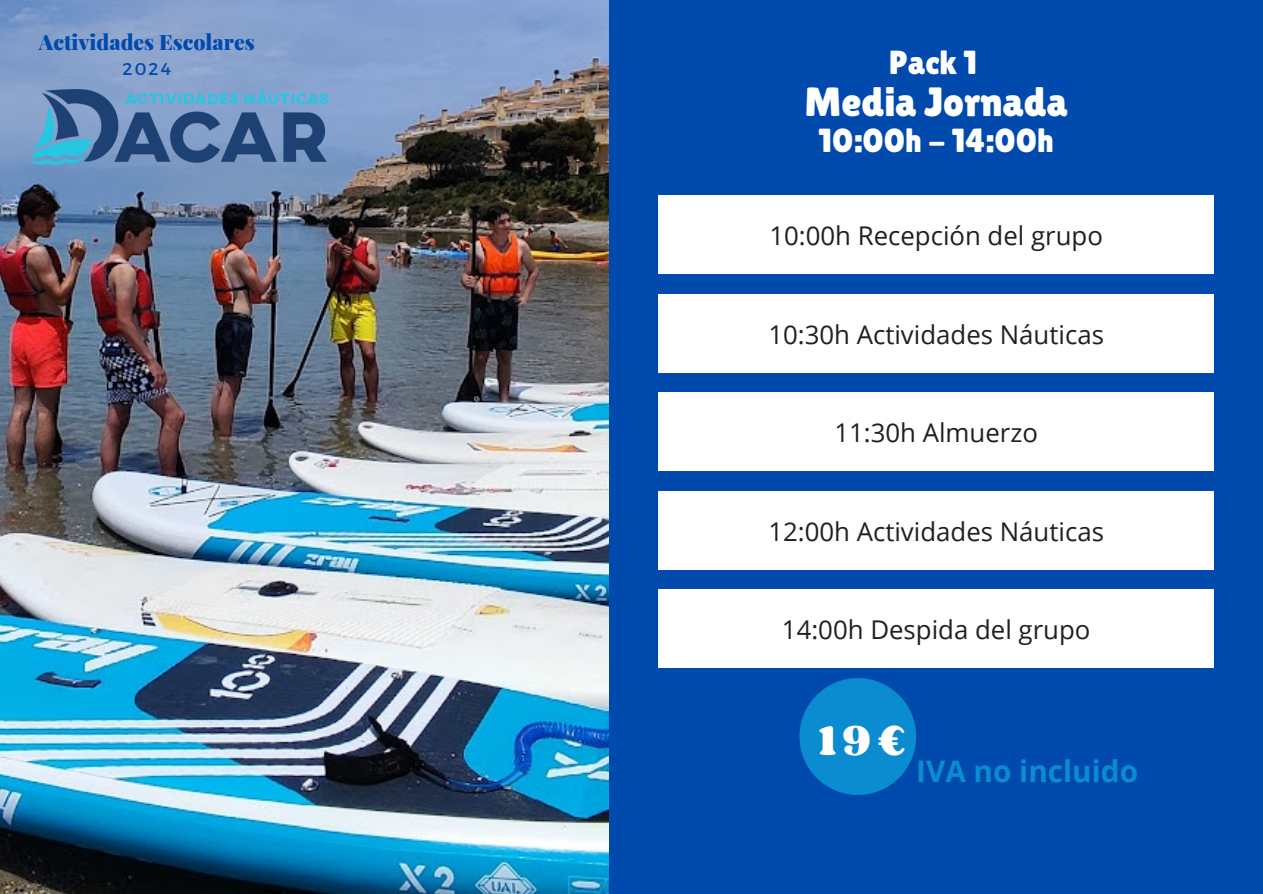
<style>
.page{position:relative;width:1263px;height:894px;background:#fff}
.page>*{position:absolute;margin:0;border:0;box-sizing:border-box;transform-origin:0 0}
.t1{font:43.8px "Sergio Trendy";color:#fff}
.t2{font:40.8px "Lilita One";color:#fff}
.t3{font:33.3px "Lilita One";color:#fff}
.t4{font:700 29.7px "Open Sans";color:#0b8cd0}
.t5{font:25.8px "Open Sans";color:#231f20}
.t6{font:900 21.15px "Playfair Display";color:#004aad}
.t7{font:16.95px "Montserrat";color:#004aad}
</style>
<div class="page">
<img style="left:0;top:0;width:609px;height:893px">
<div style="left:609px;top:0;width:654px;height:883px;background:#004aad"></div>
<div style="left:609px;top:866px;width:654px;height:27px;background:#004aad"></div>
<div style="left:658px;top:195px;width:556px;height:78px;background:#fff"></div>
<div style="left:658px;top:294px;width:556px;height:78px;background:#fff"></div>
<div style="left:658px;top:392px;width:556px;height:78px;background:#fff"></div>
<div style="left:658px;top:491px;width:556px;height:78px;background:#fff"></div>
<div style="left:658px;top:589px;width:556px;height:78px;background:#fff"></div>
<img style="left:31px;top:89px;width:297px;height:76px">
<div style="left:799px;top:678px;width:117px;height:116px;background:#0b8cd0;border-radius:50%"></div>
<p class="t6" style="left:39px;top:28px;width:217px">Actividades Escolares</p>
<p class="t7" style="left:122px;top:58px;width:50px">2024</p>
<p class="t3" style="left:889px;top:43px;width:89px">Pack 1</p>
<h2 class="t2" style="left:804px;top:78px;width:265px">Media Jornada</h2>
<p class="t3" style="left:819px;top:121px;width:237px">10:00h - 14:00h</p>
<p class="t5" style="left:769px;top:217px;width:335px">10:00h Recepción del grupo</p>
<p class="t5" style="left:768px;top:316px;width:337px">10:30h Actividades Náuticas</p>
<p class="t5" style="left:834px;top:414px;width:205px">11:30h Almuerzo</p>
<p class="t5" style="left:768px;top:513px;width:337px">12:00h Actividades Náuticas</p>
<p class="t5" style="left:782px;top:611px;width:310px">14:00h Despida del grupo</p>
<h1 class="t1" style="left:820px;top:713px;width:89px">19€</h1>
<p class="t4" style="left:916px;top:749px;width:223px">IVA no incluido</p>
</div>
